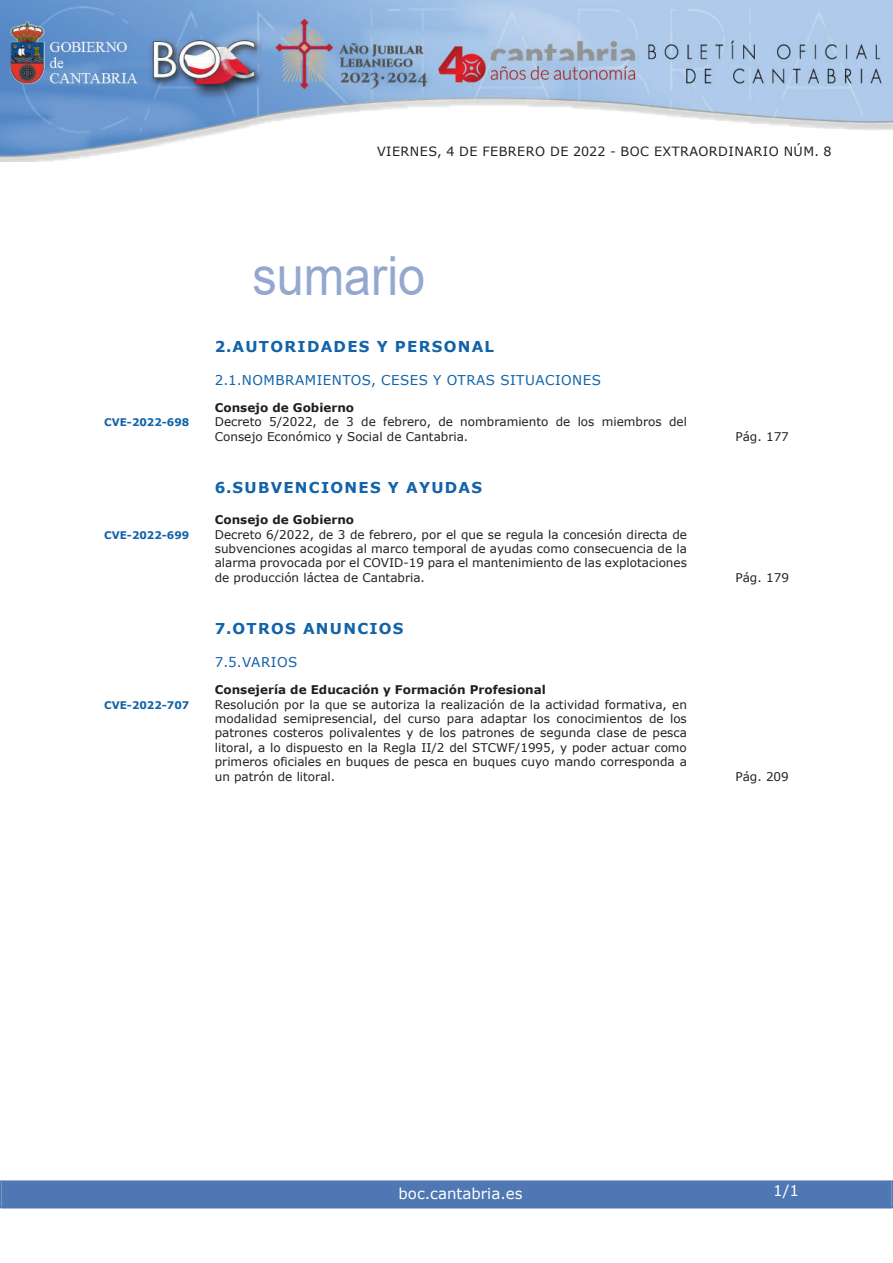
<style>
.page{position:relative;width:893px;height:1263px;background:#fff}
.page>*{position:absolute;margin:0;border:0;box-sizing:border-box;transform-origin:0 0}
.t1{font:54px "Arial";color:#94a8cf;scale:.9 1}
.t2{font:700 15px "Verdana";letter-spacing:.085em;color:#1263a9}
.t3{font:15px "Verdana";color:#fff}
.t4{font:13.5px "Verdana";letter-spacing:.035em;color:#1263a9}
.t5{font:12.75px "Verdana";letter-spacing:.035em;color:#231f20}
.t6{font:12px/14.4px "Verdana";color:#231f20;text-align:justify}
.t7{font:700 12px "Verdana";color:#231f20}
.t8{font:700 10.5px "Verdana";color:#1263a9}
</style>
<div class="page">
<img style="left:0;top:0;width:893px;height:161px">
<div style="left:2px;top:1181px;width:889px;height:27px;background:#4f77b3"></div>
<div style="left:0;top:1180px;width:893px;height:28px;border:2px solid #4f77b3"></div>
<p class="t5" style="left:377px;top:143px;width:456px">VIERNES, 4 DE FEBRERO DE 2022 - BOC EXTRAORDINARIO NÚM. 8</p>
<h1 class="t1" style="left:252px;top:246px;width:194px">sumario</h1>
<p class="t2" style="left:215px;top:337px;width:281px">2.AUTORIDADES Y PERSONAL</p>
<p class="t4" style="left:215px;top:371px;width:388px">2.1.NOMBRAMIENTOS, CESES Y OTRAS SITUACIONES</p>
<p class="t7" style="left:215px;top:400px;width:141px">Consejo de Gobierno</p>
<p class="t8" style="left:104px;top:416px;width:87px">CVE-2022-698</p>
<p class="t6" style="left:215px;top:414px;width:474px">Decreto 5/2022, de 3 de febrero, de nombramiento de los miembros del<br>Consejo Económico y Social de Cantabria.</p>
<p class="t2" style="left:215px;top:478px;width:269px">6.SUBVENCIONES Y AYUDAS</p>
<p class="t7" style="left:215px;top:512px;width:141px">Consejo de Gobierno</p>
<p class="t8" style="left:104px;top:528px;width:87px">CVE-2022-699</p>
<p class="t6" style="left:215px;top:527px;width:474px">Decreto 6/2022, de 3 de febrero, por el que se regula la concesión directa de subvenciones acogidas al marco temporal de ayudas como consecuencia de la alarma provocada por el COVID-19 para el mantenimiento de las explotaciones de producción láctea de Cantabria.</p>
<p class="t2" style="left:215px;top:619px;width:190px">7.OTROS ANUNCIOS</p>
<p class="t4" style="left:215px;top:653px;width:84px">7.5.VARIOS</p>
<p class="t7" style="left:215px;top:682px;width:333px">Consejería de Educación y Formación Profesional</p>
<p class="t8" style="left:104px;top:698px;width:87px">CVE-2022-707</p>
<p class="t6" style="left:215px;top:697px;width:474px">Resolución por la que se autoriza la realización de la actividad formativa, en modalidad semipresencial, del curso para adaptar los conocimientos de los patrones costeros polivalentes y de los patrones de segunda clase de pesca litoral, a lo dispuesto en la Regla II/2 del STCWF/1995, y poder actuar como primeros oficiales en buques de pesca en buques cuyo mando corresponda a un patrón de litoral.</p>
<p class="t6" style="left:735px;top:429px;width:55px">Pág. 177</p>
<p class="t6" style="left:735px;top:570px;width:55px">Pág. 179</p>
<p class="t6" style="left:735px;top:769px;width:55px">Pág. 209</p>
<p class="t3" style="left:398px;top:1184px;width:126px">boc.cantabria.es</p>
<p class="t3" style="left:773px;top:1181px;width:27px">1/1</p>
</div>
